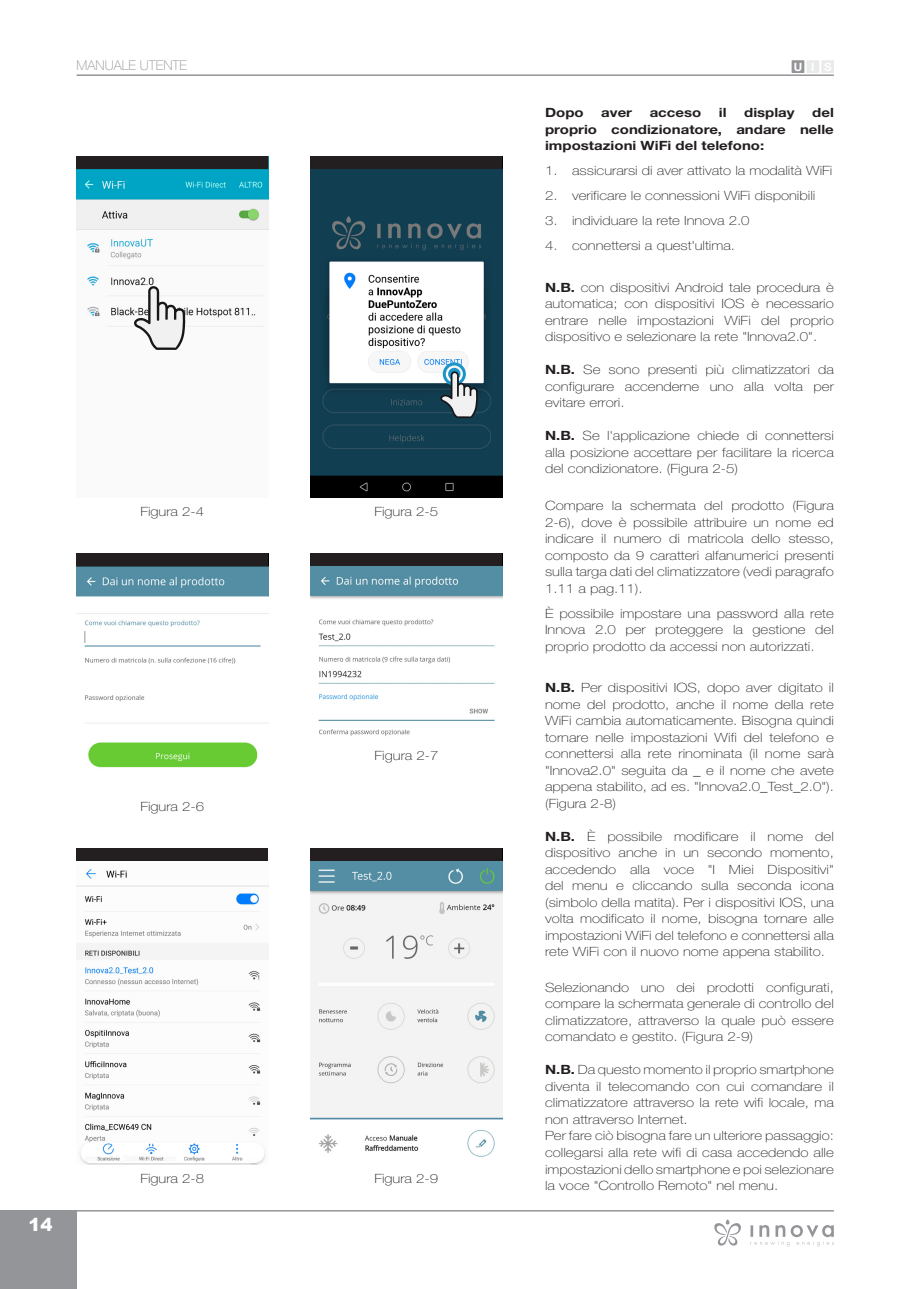
<style>
.page{position:relative;width:919px;height:1289px;background:#fff}
.page>*{position:absolute;margin:0;border:0;box-sizing:border-box;transform-origin:0 0}
.t1{font:900 18px "Arial";color:#fff}
.t2{font:100 13.5px "Helvetica Neue LT Std";color:#939598}
.Rientro_Test_Mono{font:100 12.75px/16.5px "Helvetica Neue LT Std";color:#231f20;text-align:justify;scale:1.18 1}
.Rientro_Test_Mono-2{font:700 12.75px/16.5px "Helvetica Neue LT Std";color:#231f20;text-align:justify;scale:1.18 1}
.t3{font:700 11.4px "Helvetica Neue LT Std";color:#fff}
.s1{font-weight:700}
</style>
<div class="page">
<hr style="left:77px;top:1209px;width:756px;height:2px;background:#939598">
<div style="left:0;top:1209px;width:77px;height:79px;background:#939598"></div>
<hr style="left:77px;top:74px;width:756px;height:2px;background:#939598">
<div style="left:821px;top:61px;width:12px;height:11px;background:#e9eaea"></div>
<div style="left:807px;top:61px;width:11px;height:11px;background:#e9eaea"></div>
<div style="left:792px;top:61px;width:11px;height:11px;background:#939598"></div>
<div style="left:791px;top:60px;width:13px;height:13px;border:1px solid #939598"></div>
<svg style="left:750px;top:1225px;width:83px;height:21px"></svg>
<svg style="left:714px;top:1219px;width:27px;height:27px"></svg>
<img style="left:77px;top:169px;width:191px;height:158px">
<svg style="left:134px;top:286px;width:51px;height:64px"></svg>
<div style="left:77px;top:157px;width:191px;height:12px;background:#231f20"></div>
<img style="left:310px;top:169px;width:192px;height:328px">
<div style="left:310px;top:157px;width:192px;height:12px;background:#231f20"></div>
<img style="left:77px;top:565px;width:191px;height:203px">
<div style="left:77px;top:553px;width:191px;height:12px;background:#231f20"></div>
<img style="left:310px;top:565px;width:192px;height:171px">
<div style="left:310px;top:553px;width:192px;height:12px;background:#231f20"></div>
<svg style="left:440px;top:362px;width:38px;height:56px"></svg>
<img style="left:77px;top:869px;width:191px;height:295px">
<img style="left:310px;top:861px;width:192px;height:296px">
<div style="left:77px;top:848px;width:191px;height:13px;background:#231f20"></div>
<div style="left:310px;top:848px;width:192px;height:13px;background:#231f20"></div>
<h1 class="t1" style="left:28px;top:1211px;width:26px">14</h1>
<p class="t2" style="left:77px;top:57px;width:112px">MANUALE UTENTE</p>
<p class="t3" style="left:793px;top:60px;width:39px">UIS</p>
<p class="Rientro_Test_Mono" style="left:140px;top:502px;width:56px">Figura 2-4</p>
<p class="Rientro_Test_Mono" style="left:374px;top:502px;width:56px">Figura 2-5</p>
<p class="Rientro_Test_Mono" style="left:140px;top:798px;width:56px">Figura 2-6</p>
<p class="Rientro_Test_Mono" style="left:374px;top:747px;width:56px">Figura 2-7</p>
<p class="Rientro_Test_Mono" style="left:140px;top:1170px;width:56px">Figura 2-8</p>
<p class="Rientro_Test_Mono" style="left:374px;top:1170px;width:56px">Figura 2-9</p>
<p class="Rientro_Test_Mono-2" style="left:545px;top:104px;width:246px;text-indent:267px">del proprio condizionatore, andare nelle impostazioni WiFi del telefono:</p>
<p class="Rientro_Test_Mono" style="left:545px;top:162px;width:245px">1. assicurarsi di aver attivato la modalità WiFi</p>
<p class="Rientro_Test_Mono" style="left:545px;top:187px;width:230px">2. verificare le connessioni WiFi disponibili</p>
<p class="Rientro_Test_Mono" style="left:545px;top:212px;width:175px">3. individuare la rete Innova 2.0</p>
<p class="Rientro_Test_Mono" style="left:545px;top:237px;width:162px">4. connettersi a quest'ultima.</p>
<p class="Rientro_Test_Mono" style="left:545px;top:279px;width:246px"><span class="s1">N.B.</span> con dispositivi Android tale procedura è automatica; con dispositivi IOS è necessario entrare nelle impostazioni WiFi del proprio dispositivo e selezionare la rete "Innova2.0".</p>
<p class="Rientro_Test_Mono" style="left:545px;top:361px;width:246px"><span class="s1">N.B.</span> Se sono presenti più climatizzatori da configurare accenderne uno alla volta per evitare errori.</p>
<p class="Rientro_Test_Mono" style="left:545px;top:427px;width:246px"><span class="s1">N.B.</span> Se l'applicazione chiede di connettersi alla posizione accettare per facilitare la ricerca del condizionatore. (Figura 2-5)</p>
<p class="Rientro_Test_Mono-2" style="left:545px;top:104px;width:34px">Dopo</p>
<p class="Rientro_Test_Mono-2" style="left:601px;top:104px;width:28px">aver</p>
<p class="Rientro_Test_Mono-2" style="left:649px;top:104px;width:45px">acceso</p>
<p class="Rientro_Test_Mono-2" style="left:718px;top:104px;width:8px">il</p>
<p class="Rientro_Test_Mono-2" style="left:744px;top:104px;width:44px">display</p>
<p class="Rientro_Test_Mono" style="left:545px;top:497px;width:246px">Compare la schermata del prodotto (Figura 2-6), dove è possibile attribuire un nome ed indicare il numero di matricola dello stesso, composto da 9 caratteri alfanumerici presenti sulla targa dati del climatizzatore (vedi paragrafo 1.11 a pag.11).</p>
<p class="Rientro_Test_Mono" style="left:545px;top:605px;width:246px">È possibile impostare una password alla rete Innova 2.0 per proteggere la gestione del proprio prodotto da accessi non autorizzati.</p>
<p class="Rientro_Test_Mono" style="left:545px;top:679px;width:246px"><span class="s1">N.B.</span> Per dispositivi IOS, dopo aver digitato il nome del prodotto, anche il nome della rete WiFi cambia automaticamente. Bisogna quindi tornare nelle impostazioni Wifi del telefono e connettersi alla rete rinominata (il nome sarà "Innova2.0" seguita da _ e il nome che avete appena stabilito, ad es. "Innova2.0_Test_2.0").</p>
<p class="Rientro_Test_Mono" style="left:545px;top:795px;width:62px">(Figura 2-8)</p>
<p class="Rientro_Test_Mono" style="left:545px;top:828px;width:246px"><span class="s1">N.B.</span> È possibile modificare il nome del dispositivo anche in un secondo momento, accedendo alla voce "I Miei Dispositivi" del menu e cliccando sulla seconda icona (simbolo della matita). Per i dispositivi IOS, una volta modificato il nome, bisogna tornare alle impostazioni WiFi del telefono e connettersi alla rete WiFi con il nuovo nome appena stabilito.</p>
<p class="Rientro_Test_Mono" style="left:545px;top:979px;width:246px">Selezionando uno dei prodotti configurati, compare la schermata generale di controllo del climatizzatore, attraverso la quale può essere comandato e gestito. (Figura 2-9)</p>
<p class="Rientro_Test_Mono" style="left:545px;top:1061px;width:246px"><span class="s1">N.B.</span> Da questo momento il proprio smartphone diventa il telecomando con cui comandare il climatizzatore attraverso la rete wifi locale, ma non attraverso Internet.</p>
<p class="Rientro_Test_Mono" style="left:545px;top:1127px;width:246px">Per fare ciò bisogna fare un ulteriore passaggio: collegarsi alla rete wifi di casa accedendo alle impostazioni dello smartphone e poi selezionare la voce "Controllo Remoto" nel menu.</p>
</div>
